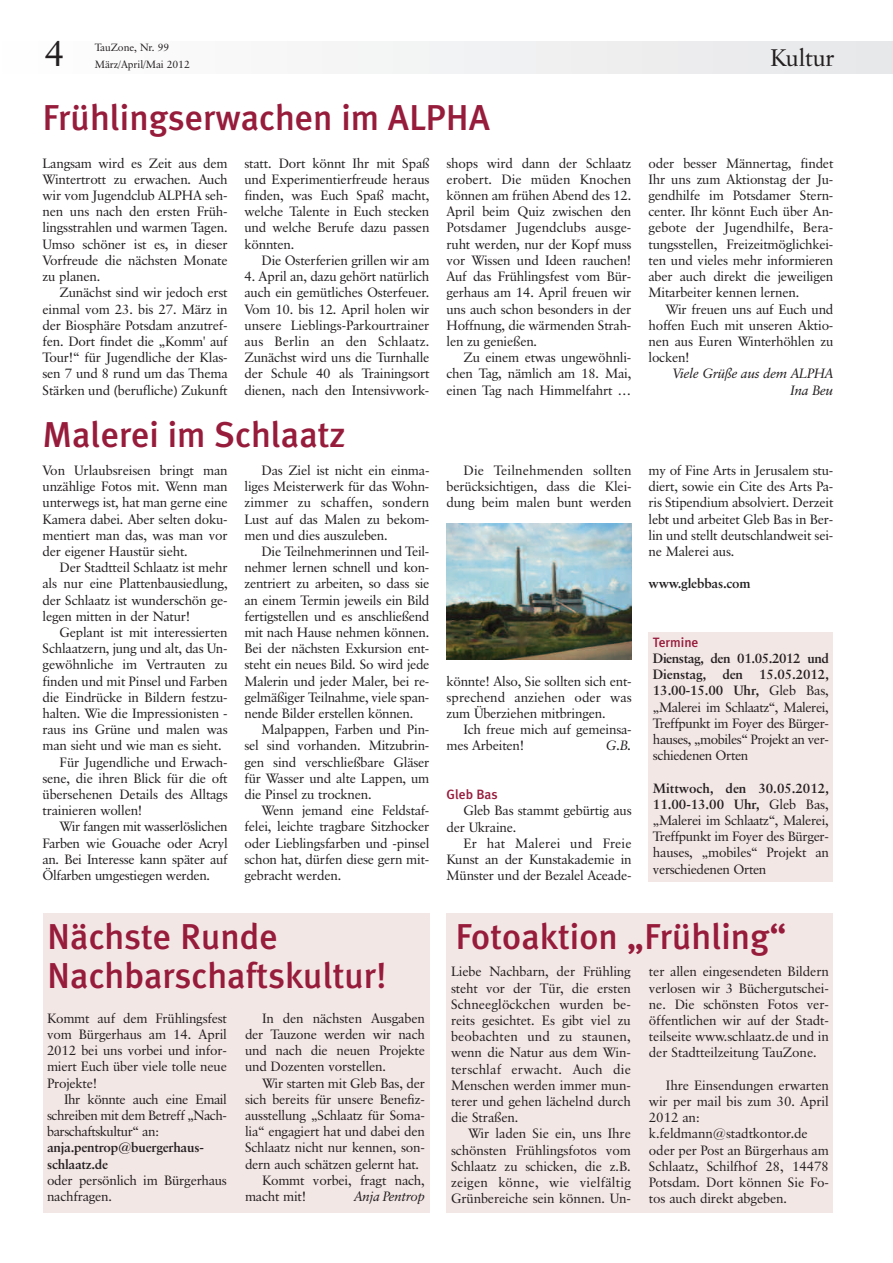
<style>
.page{position:relative;width:893px;height:1263px;background:#fff}
.page>*{position:absolute;margin:0;border:0;box-sizing:border-box;transform-origin:0 0}
.t1{font:500 36px/39px "Meta Plus";color:#971c3c}
.t2{font:36px "Classical Garamond BT";color:#231f20}
.t3{font:24px "Classical Garamond BT";letter-spacing:-.01em;color:#231f20}
.t4{font:13.5px/16.2px "Classical Garamond BT";letter-spacing:-.015em;color:#231f20;text-align:justify}
.t5{font:700 13.5px/16.2px "Classical Garamond BT";letter-spacing:-.015em;color:#231f20}
.t6{font:italic 13.5px/16.2px "Classical Garamond BT";letter-spacing:-.015em;color:#231f20;text-align:right}
.t7{font:500 13.5px "Meta Plus";color:#971c3c}
.t8{font:10.5px "Classical Garamond BT";letter-spacing:-.01em;color:#231f20}
.s1{font-weight:700}
</style>
<div class="page">
<div style="left:0;top:41px;width:893px;height:32px;background:#f2f3f4"></div>
<div style="left:446px;top:961px;width:387px;height:252px;background:#f3e7e5"></div>
<img style="left:446px;top:523px;width:185px;height:136px">
<div style="left:446px;top:913px;width:387px;height:52px;background:#f3e7e5"></div>
<div style="left:43px;top:1008px;width:386px;height:204px;background:#f3e7e5"></div>
<div style="left:43px;top:913px;width:386px;height:97px;background:#f3e7e5"></div>
<div style="left:648px;top:632px;width:185px;height:250px;background:#f3e7e5"></div>
<h1 class="t2" style="left:45px;top:39px;width:22px">4</h1>
<p class="t8" style="left:95px;top:43px;width:76px">TauZone, Nr. 99</p>
<p class="t8" style="left:95px;top:60px;width:97px">März/April/Mai 2012</p>
<h1 class="t1" style="left:43px;top:98px;width:449px">Frühlingserwachen im ALPHA</h1>
<p class="t4" style="left:43px;top:156px;width:187px">Langsam wird es Zeit aus dem Wintertrott zu erwachen. Auch wir vom Jugendclub ALPHA seh&shy;nen uns nach den ersten Früh&shy;lingsstrahlen und warmen Tagen.<br>Umso schöner ist es, in dieser Vorfreude die nächsten Monate zu planen.</p>
<p class="t4" style="left:43px;top:286px;width:187px;text-indent:17px">Zunächst sind wir jedoch erst einmal vom 23. bis 27. März in der Biosphäre Potsdam anzutref&shy;fen. Dort findet die „Komm' auf Tour!“ für Jugendliche der Klas&shy;sen 7 und 8 rund um das Thema Stärken und (berufliche) Zukunft</p>
<p class="t4" style="left:244px;top:156px;width:186px">statt. Dort könnt Ihr mit Spaß und Experimentierfreude heraus finden, was Euch Spaß macht, welche Talente in Euch stecken und welche Berufe dazu passen könnten.</p>
<p class="t4" style="left:261px;top:253px;width:169px">Die Osterferien grillen wir am</p>
<p class="t4" style="left:244px;top:269px;width:186px">4. April an, dazu gehört natürlich auch ein gemütliches Osterfeuer.<br>Vom 10. bis 12. April holen wir unsere Lieblings-Parkourtrainer aus Berlin an den Schlaatz.<br>Zunächst wird uns die Turnhalle der Schule 40 als Trainingsort dienen, nach den Intensivwork-</p>
<p class="t4" style="left:446px;top:156px;width:186px">shops wird dann der Schlaatz erobert. Die müden Knochen können am frühen Abend des 12.<br>April beim Quiz zwischen den Potsdamer Jugendclubs ausge&shy;ruht werden, nur der Kopf muss vor Wissen und Ideen rauchen!<br>Auf das Frühlingsfest vom Bür&shy;gerhaus am 14. April freuen wir uns auch schon besonders in der Hoffnung, die wärmenden Strah&shy;len zu genießen.</p>
<p class="t4" style="left:446px;top:350px;width:186px;text-indent:17px">Zu einem etwas ungewöhnli&shy;chen Tag, nämlich am 18. Mai, einen Tag nach Himmelfahrt …</p>
<h1 class="t1" style="left:43px;top:415px;width:305px">Malerei im Schlaatz</h1>
<p class="t4" style="left:43px;top:463px;width:187px">Von Urlaubsreisen bringt man unzählige Fotos mit. Wenn man unterwegs ist, hat man gerne eine Kamera dabei. Aber selten doku&shy;mentiert man das, was man vor der eigener Haustür sieht.</p>
<p class="t4" style="left:43px;top:560px;width:187px;text-indent:17px">Der Stadtteil Schlaatz ist mehr als nur eine Plattenbausiedlung, der Schlaatz ist wunderschön ge&shy;legen mitten in der Natur!</p>
<p class="t4" style="left:60px;top:625px;width:170px">Geplant ist mit interessierten</p>
<p class="t4" style="left:43px;top:641px;width:187px">Schlaatzern, jung und alt, das Un-</p>
<p class="t4" style="left:43px;top:658px;width:187px">gewöhnliche im Vertrauten zu</p>
<p class="t4" style="left:43px;top:674px;width:187px">finden und mit Pinsel und Farben</p>
<p class="t4" style="left:43px;top:690px;width:187px">die Eindrücke in Bildern festzu-</p>
<p class="t4" style="left:43px;top:706px;width:187px">halten. Wie die Impressionisten -</p>
<p class="t4" style="left:43px;top:722px;width:187px">raus ins Grüne und malen was</p>
<p class="t4" style="left:43px;top:739px;width:181px">man sieht und wie man es sieht.</p>
<p class="t4" style="left:60px;top:755px;width:170px">Für Jugendliche und Erwach-</p>
<p class="t4" style="left:43px;top:771px;width:187px">sene, die ihren Blick für die oft</p>
<p class="t4" style="left:43px;top:787px;width:187px">übersehenen Details des Alltags</p>
<p class="t4" style="left:43px;top:803px;width:101px">trainieren wollen!</p>
<p class="t4" style="left:60px;top:820px;width:170px">Wir fangen mit wasserlöslichen</p>
<p class="t4" style="left:43px;top:836px;width:187px">Farben wie Gouache oder Acryl</p>
<p class="t4" style="left:43px;top:852px;width:187px">an. Bei Interesse kann später auf</p>
<p class="t4" style="left:43px;top:868px;width:169px">Ölfarben umgestiegen werden.</p>
<p class="t4" style="left:244px;top:463px;width:186px;text-indent:17px">Das Ziel ist nicht ein einma&shy;liges Meisterwerk für das Wohn&shy;zimmer zu schaffen, sondern Lust auf das Malen zu bekom&shy;men und dies auszuleben.</p>
<p class="t4" style="left:244px;top:544px;width:186px;text-indent:17px">Die Teilnehmerinnen und Teil&shy;nehmer lernen schnell und kon&shy;zentriert zu arbeiten, so dass sie an einem Termin jeweils ein Bild fertigstellen und es anschließend mit nach Hause nehmen können.<br>Bei der nächsten Exkursion ent&shy;steht ein neues Bild. So wird jede Malerin und jeder Maler, bei re&shy;gelmäßiger Teilnahme, viele span&shy;nende Bilder erstellen können.</p>
<p class="t4" style="left:244px;top:722px;width:186px;text-indent:17px">Malpappen, Farben und Pin&shy;sel sind vorhanden. Mitzubrin&shy;gen sind verschließbare Gläser für Wasser und alte Lappen, um die Pinsel zu trocknen.</p>
<p class="t4" style="left:244px;top:803px;width:186px;text-indent:17px">Wenn jemand eine Feldstaf&shy;felei, leichte tragbare Sitzhocker oder Lieblingsfarben und -pinsel schon hat, dürfen diese gern mit&shy;gebracht werden.</p>
<p class="t4" style="left:446px;top:463px;width:187px;text-indent:17px">Die Teilnehmenden sollten berücksichtigen, dass die Klei&shy;dung beim malen bunt werden</p>
<p class="t4" style="left:446px;top:674px;width:187px">könnte! Also, Sie sollten sich ent&shy;sprechend anziehen oder was zum Überziehen mitbringen.</p>
<p class="t4" style="left:446px;top:722px;width:187px;text-indent:17px">Ich freue mich auf gemeinsa&shy;mes Arbeiten!</p>
<p class="t6" style="left:606px;top:739px;width:27px">G.B.</p>
<p class="t7" style="left:446px;top:787px;width:53px">Gleb Bas</p>
<p class="t4" style="left:446px;top:804px;width:187px;text-indent:17px">Gleb Bas stammt gebürtig aus der Ukraine.</p>
<p class="t4" style="left:446px;top:836px;width:187px;text-indent:17px">Er hat Malerei und Freie Kunst an der Kunstakademie in Münster und der Bezalel Aceade-</p>
<h2 class="t3" style="left:770px;top:47px;width:66px">Kultur</h2>
<p class="t4" style="left:648px;top:156px;width:186px">oder besser Männertag, findet Ihr uns zum Aktionstag der Ju&shy;gendhilfe im Potsdamer Stern&shy;center. Ihr könnt Euch über An&shy;gebote der Jugendhilfe, Bera&shy;tungsstellen, Freizeitmöglichkei&shy;ten und vieles mehr informieren aber auch direkt die jeweiligen Mitarbeiter kennen lernen.</p>
<p class="t4" style="left:648px;top:302px;width:186px;text-indent:17px">Wir freuen uns auf Euch und hoffen Euch mit unseren Aktio&shy;nen aus Euren Winterhöhlen zu locken!</p>
<p class="t6" style="left:673px;top:367px;width:162px">Viele Grüße aus dem ALPHA<br>Ina Beu</p>
<p class="t4" style="left:648px;top:463px;width:186px">my of Fine Arts in Jerusalem stu&shy;diert, sowie ein Cite des Arts Pa&shy;ris Stipendium absolviert. Derzeit lebt und arbeitet Gleb Bas in Ber&shy;lin und stellt deutschlandweit sei&shy;ne Malerei aus.</p>
<p class="t5" style="left:648px;top:577px;width:104px">www.glebbas.com</p>
<p class="t7" style="left:653px;top:634px;width:47px">Termine</p>
<p class="t4" style="left:653px;top:651px;width:177px"><span class="s1">Dienstag, den 01.05.2012 und Dienstag, den 15.05.2012, 13.00-15.00 Uhr,</span> Gleb Bas, „Malerei im Schlaatz“, Malerei, Treffpunkt im Foyer des Bürger&shy;hauses, „mobiles“ Projekt an ver&shy;schiedenen Orten</p>
<p class="t4" style="left:653px;top:781px;width:177px"><span class="s1">Mittwoch, den 30.05.2012, 11.00-13.00 Uhr,</span> Gleb Bas, „Malerei im Schlaatz“, Malerei, Treffpunkt im Foyer des Bürger&shy;hauses, „mobiles“ Projekt an verschiedenen Orten</p>
<h1 class="t1" style="left:47px;top:917px;width:341px">Nächste Runde<br>Nachbarschaftskultur!</h1>
<p class="t4" style="left:47px;top:1011px;width:181px">Kommt auf dem Frühlingsfest vom Bürgerhaus am 14. April 2012 bei uns vorbei und infor&shy;miert Euch über viele tolle neue Projekte!</p>
<p class="t4" style="left:47px;top:1092px;width:181px;text-indent:17px">Ihr könnte auch eine Email schreiben mit dem Betreff „Nach&shy;barschaftskultur“ an:</p>
<p class="t5" style="left:47px;top:1141px;width:158px">anja.pentrop@buergerhaus&shy;schlaatz.de</p>
<p class="t4" style="left:47px;top:1173px;width:181px">oder persönlich im Bürgerhaus nachfragen.</p>
<p class="t4" style="left:245px;top:1011px;width:181px;text-indent:17px">In den nächsten Ausgaben der Tauzone werden wir nach und nach die neuen Projekte und Dozenten vorstellen.</p>
<p class="t4" style="left:262px;top:1076px;width:164px">Wir starten mit Gleb Bas, der</p>
<p class="t4" style="left:245px;top:1092px;width:181px">sich bereits für unsere Benefiz-</p>
<p class="t4" style="left:245px;top:1108px;width:181px">ausstellung „Schlaatz für Soma-</p>
<p class="t4" style="left:245px;top:1124px;width:181px">lia“ engagiert hat und dabei den</p>
<p class="t4" style="left:245px;top:1141px;width:181px">Schlaatz nicht nur kennen, son-</p>
<p class="t4" style="left:245px;top:1157px;width:176px">dern auch schätzen gelernt hat.</p>
<p class="t4" style="left:262px;top:1173px;width:164px">Kommt vorbei, fragt nach,</p>
<p class="t4" style="left:245px;top:1189px;width:63px">macht mit!</p>
<p class="t6" style="left:354px;top:1190px;width:72px">Anja Pentrop</p>
<h1 class="t1" style="left:455px;top:917px;width:333px">Fotoaktion „Frühling“</h1>
<p class="t4" style="left:451px;top:965px;width:181px">Liebe Nachbarn, der Frühling steht vor der Tür, die ersten Schneeglöckchen wurden be&shy;reits gesichtet. Es gibt viel zu beobachten und zu staunen, wenn die Natur aus dem Win&shy;terschlaf erwacht. Auch die Menschen werden immer mun&shy;terer und gehen lächelnd durch die Straßen.</p>
<p class="t4" style="left:451px;top:1127px;width:181px;text-indent:17px">Wir laden Sie ein, uns Ihre schönsten Frühlingsfotos vom Schlaatz zu schicken, die z.B. zeigen könne, wie vielfältig Grünbereiche sein können. Un-</p>
<p class="t4" style="left:649px;top:965px;width:181px">ter allen eingesendeten Bildern verlosen wir 3 Büchergutschei&shy;ne. Die schönsten Fotos ver&shy;öffentlichen wir auf der Stadt&shy;teilseite www.schlaatz.de und in der Stadtteilzeitung TauZone.</p>
<p class="t4" style="left:649px;top:1078px;width:181px;text-align:left;text-indent:17px">Ihre Einsendungen erwarten wir per mail bis zum 30. April<br>2012 an: k.feldmann@stadtkontor.de oder per Post an Bürgerhaus am<br>Schlaatz, Schilfhof 28, 14478<br>Potsdam. Dort können Sie Fo&shy;tos auch direkt abgeben.</p>
</div>
